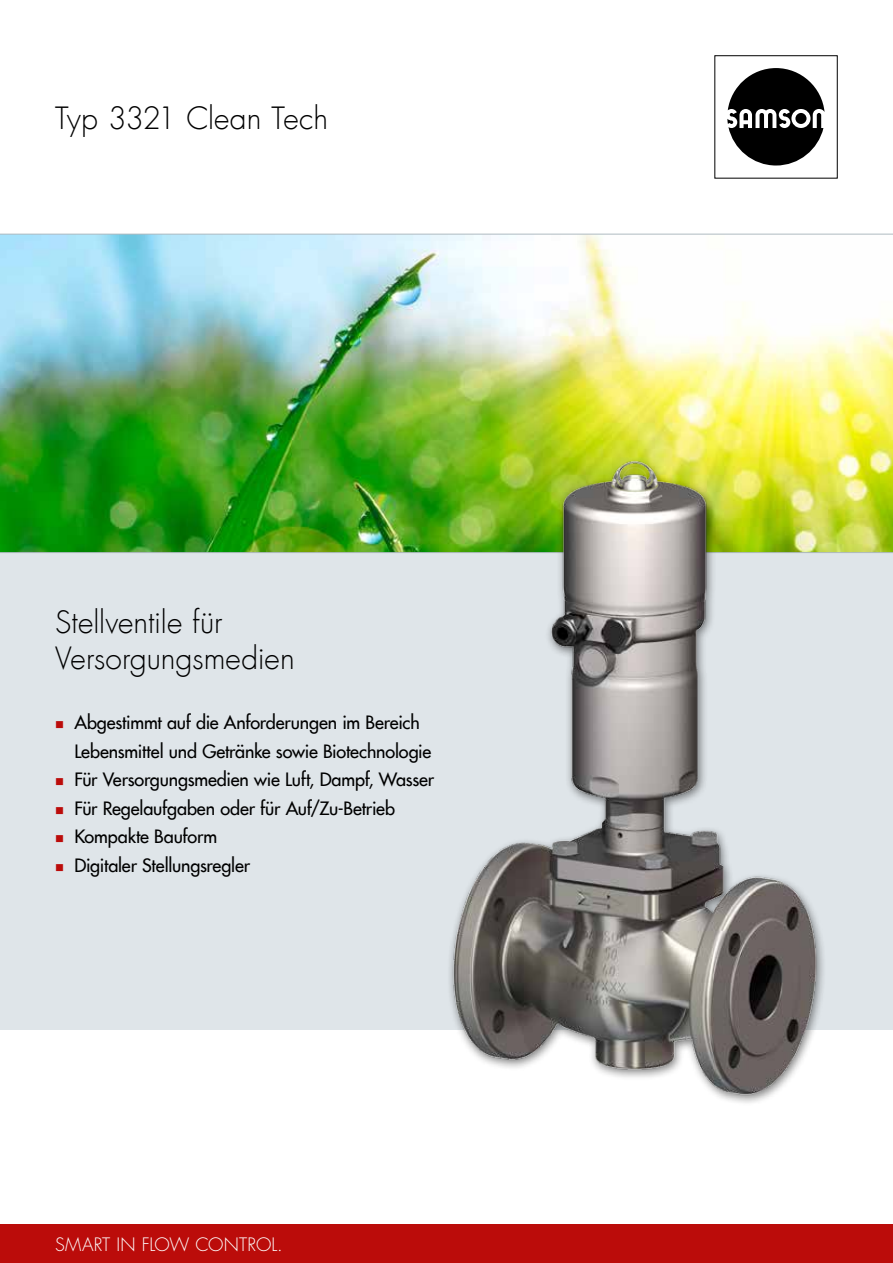
<style>
.page{position:relative;width:893px;height:1263px;background:#fff}
.page>*{position:absolute;margin:0;border:0;box-sizing:border-box;transform-origin:0 0}
.t1{font:300 30px/36px "Futura Com";color:#000}
.t2{font:500 18px/28.5px "Futura Com";letter-spacing:-.01em;color:#000}
.t3{font:300 18px "Futura";letter-spacing:.005em;color:#fff}
</style>
<div class="page">
<div style="left:0;top:1225px;width:893px;height:38px;background:#bb0c0a"></div>
<div style="left:0;top:234px;width:893px;height:795px;background:#dfe5e9"></div>
<div style="left:714px;top:55px;width:124px;height:124px;border:1px solid #000"></div>
<svg style="left:727px;top:68px;width:97px;height:98px"></svg>
<img style="left:0;top:234px;width:893px;height:319px">
<img style="left:405px;top:431px;width:455px;height:672px">
<h1 class="t1" style="left:55px;top:101px;width:274px">Typ 3321 Clean Tech</h1>
<h1 class="t1" style="left:55px;top:604px;width:241px">Stellventile für<br>Versorgungsmedien</h1>
<p class="t2" style="left:74px;top:707px;width:361px">Abgestimmt auf die Anforderungen im Bereich Lebensmittel und Getränke sowie Biotechnologie Für Versorgungsmedien wie Luft, Dampf, Wasser Für Regelaufgaben oder für Auf/Zu-Betrieb Kompakte Bauform<br>Digitaler Stellungsregler</p>
<p class="t3" style="left:55px;top:1233px;width:229px">SMART IN FLOW CONTROL.</p>
</div>
